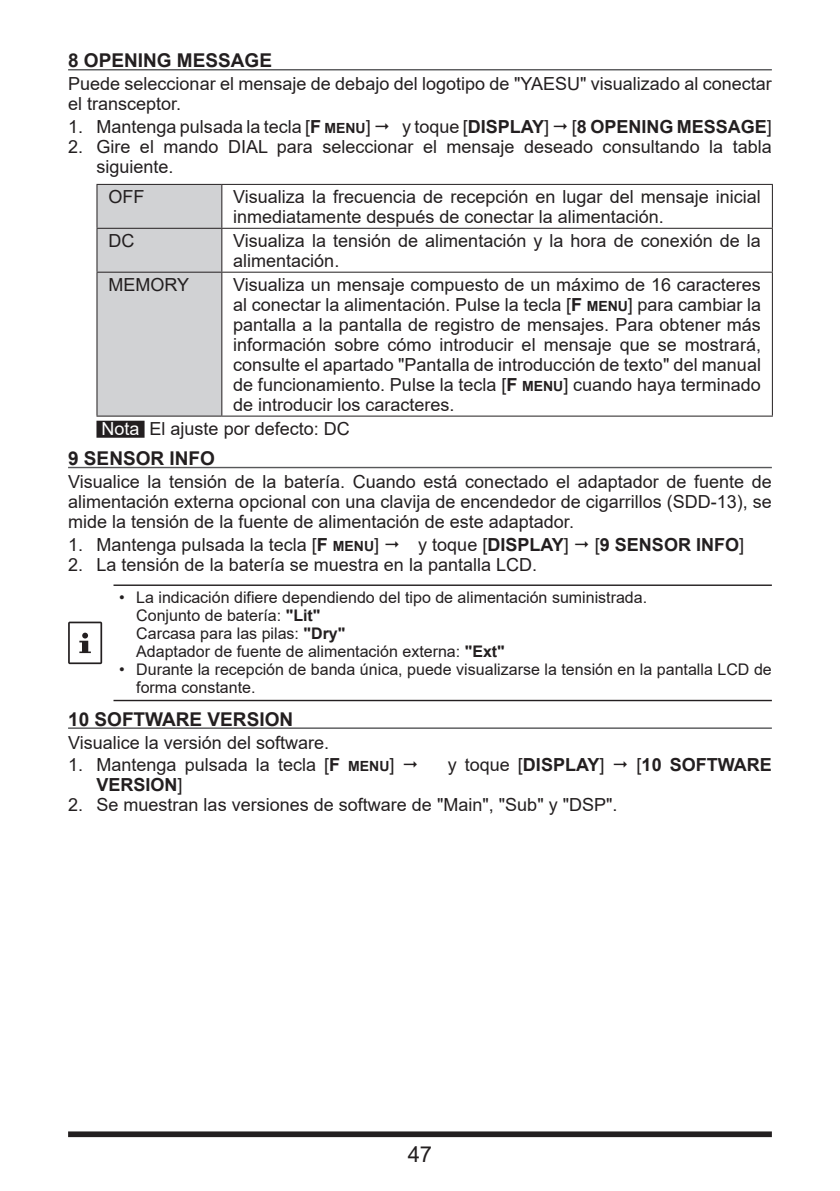
<style>
.page{position:relative;width:840px;height:1191px;background:#fff}
.page>*{position:absolute;margin:0;border:0;box-sizing:border-box;transform-origin:0 0}
.t1{font:22px "Arial";color:#231f20}
.t2{font:700 19px "Arial";color:#231f20}
.t3{font:18px/20px "Arial";color:#231f20}
.t4{font:700 18px "Arial";color:#231f20}
.t5{font:16px/18px "Arial";color:#231f20}
.s1{font-weight:700}
.s2{font-weight:700;font-size:14px}
.s3{font-weight:400}
.s4{color:#fff}
</style>
<div class="page">
<div style="left:68px;top:1131px;width:703px;height:6px;background:#231f20"></div>
<hr style="left:68px;top:69px;width:703px;height:1px;background:#57585a">
<div style="left:96px;top:421px;width:48px;height:17px;background:#231f20"></div>
<hr style="left:68px;top:467px;width:703px;height:1px;background:#57585a">
<hr style="left:68px;top:727px;width:703px;height:2px;background:#57585a">
<div style="left:97px;top:185px;width:124px;height:230px;background:#d1d2d4"></div>
<hr style="left:96px;top:184px;width:126px;height:1px;background:#231f20">
<hr style="left:96px;top:185px;width:1px;height:43px;background:#231f20">
<hr style="left:222px;top:184px;width:550px;height:1px;background:#231f20">
<hr style="left:221px;top:185px;width:1px;height:43px;background:#231f20">
<hr style="left:771px;top:185px;width:1px;height:43px;background:#231f20">
<hr style="left:96px;top:228px;width:126px;height:1px;background:#231f20">
<hr style="left:96px;top:229px;width:1px;height:43px;background:#231f20">
<hr style="left:222px;top:228px;width:550px;height:1px;background:#231f20">
<hr style="left:221px;top:229px;width:1px;height:43px;background:#231f20">
<hr style="left:771px;top:229px;width:1px;height:43px;background:#231f20">
<hr style="left:96px;top:272px;width:126px;height:1px;background:#231f20">
<hr style="left:96px;top:273px;width:1px;height:142px;background:#231f20">
<hr style="left:222px;top:272px;width:550px;height:1px;background:#231f20">
<hr style="left:221px;top:273px;width:1px;height:142px;background:#231f20">
<hr style="left:771px;top:273px;width:1px;height:142px;background:#231f20">
<hr style="left:96px;top:415px;width:126px;height:1px;background:#231f20">
<hr style="left:222px;top:415px;width:550px;height:1px;background:#231f20">
<hr style="left:113px;top:584px;width:658px;height:2px;background:#231f20">
<hr style="left:113px;top:700px;width:658px;height:1px;background:#231f20">
<svg style="left:68px;top:621px;width:34px;height:43px"></svg>
<p class="t2" style="left:68px;top:47px;width:205px">8 OPENING MESSAGE</p>
<p class="t3" style="left:68px;top:74px;width:704px">Puede seleccionar el mensaje de debajo del logotipo de "YAESU" visualizado al conectar el transceptor.</p>
<p class="t3" style="left:68px;top:117px;width:304px">1. Mantenga pulsada la tecla [<span class="s1">F</span> <span class="s2">MENU</span>]</p>
<p class="t3" style="left:402px;top:117px;width:149px">y toque [<span class="s1">DISPLAY</span>]</p>
<p class="t4" style="left:571px;top:114px;width:201px"><span class="s3">[</span>8 OPENING MESSAGE<span class="s3">]</span></p>
<p class="t3" style="left:96px;top:137px;width:676px;text-indent:-28px">2. Gire el mando DIAL para seleccionar el mensaje deseado consultando la tabla siguiente.</p>
<p class="t3" style="left:108px;top:187px;width:37px">OFF</p>
<p class="t3" style="left:233px;top:187px;width:529px">Visualiza la frecuencia de recepción en lugar del mensaje inicial inmediatamente después de conectar la alimentación.</p>
<p class="t3" style="left:108px;top:231px;width:27px">DC</p>
<p class="t3" style="left:233px;top:231px;width:529px">Visualiza la tensión de alimentación y la hora de conexión de la alimentación.</p>
<p class="t3" style="left:108px;top:274px;width:82px">MEMORY</p>
<p class="t3" style="left:233px;top:274px;width:529px;text-align:justify">Visualiza un mensaje compuesto de un máximo de 16 caracteres al conectar la alimentación. Pulse la tecla [<span class="s1">F</span> <span class="s2">MENU</span>] para cambiar la pantalla a la pantalla de registro de mensajes. Para obtener más información sobre cómo introducir el mensaje que se mostrará, consulte el apartado "Pantalla de introducción de texto" del manual de funcionamiento. Pulse la tecla [<span class="s1">F</span> <span class="s2">MENU</span>] cuando haya terminado de introducir los caracteres.</p>
<p class="t3" style="left:101px;top:419px;width:250px"><span class="s4">Nota</span> El ajuste por defecto: DC</p>
<p class="t2" style="left:68px;top:445px;width:148px">9 SENSOR INFO</p>
<p class="t3" style="left:68px;top:471px;width:704px;text-align:justify">Visualice la tensión de la batería. Cuando está conectado el adaptador de fuente de alimentación externa opcional con una clavija de encendedor de cigarrillos (SDD-13), se mide la tensión de la fuente de alimentación de este adaptador.</p>
<p class="t3" style="left:68px;top:534px;width:312px">1. Mantenga pulsada la tecla [<span class="s1">F</span> <span class="s2">MENU</span>]</p>
<p class="t3" style="left:418px;top:534px;width:152px">y toque [<span class="s1">DISPLAY</span>]</p>
<p class="t4" style="left:594px;top:532px;width:151px"><span class="s3">[</span>9 SENSOR INFO<span class="s3">]</span></p>
<p class="t3" style="left:68px;top:554px;width:470px">2. La tensión de la batería se muestra en la pantalla LCD.</p>
<p class="t5" style="left:136px;top:588px;width:512px;text-indent:-17px">• La indicación difiere dependiendo del tipo de alimentación suministrada.<br>Conjunto de batería: <span class="s1">"Lit"<br></span>Carcasa para las pilas: <span class="s1">"Dry"<br></span>Adaptador de fuente de alimentación externa: <span class="s1">"Ext"</span></p>
<p class="t5" style="left:136px;top:660px;width:636px;text-indent:-17px">• Durante la recepción de banda única, puede visualizarse la tensión en la pantalla LCD de forma constante.</p>
<p class="t2" style="left:68px;top:705px;width:226px">10 SOFTWARE VERSION</p>
<p class="t3" style="left:68px;top:732px;width:262px">Visualice la versión del software.</p>
<p class="t3" style="left:68px;top:755px;width:328px">1. Mantenga pulsada la tecla [<span class="s1">F</span> <span class="s2">MENU</span>]</p>
<p class="t3" style="left:447px;top:755px;width:158px">y toque [<span class="s1">DISPLAY</span>]</p>
<p class="t4" style="left:636px;top:752px;width:137px"><span class="s3">[</span>10 SOFTWARE</p>
<p class="t4" style="left:96px;top:772px;width:88px">VERSION<span class="s3">]</span></p>
<p class="t3" style="left:68px;top:795px;width:550px">2. Se muestran las versiones de software de "Main", "Sub" y "DSP".</p>
<p class="t1" style="left:407px;top:1139px;width:26px">47</p>
</div>
